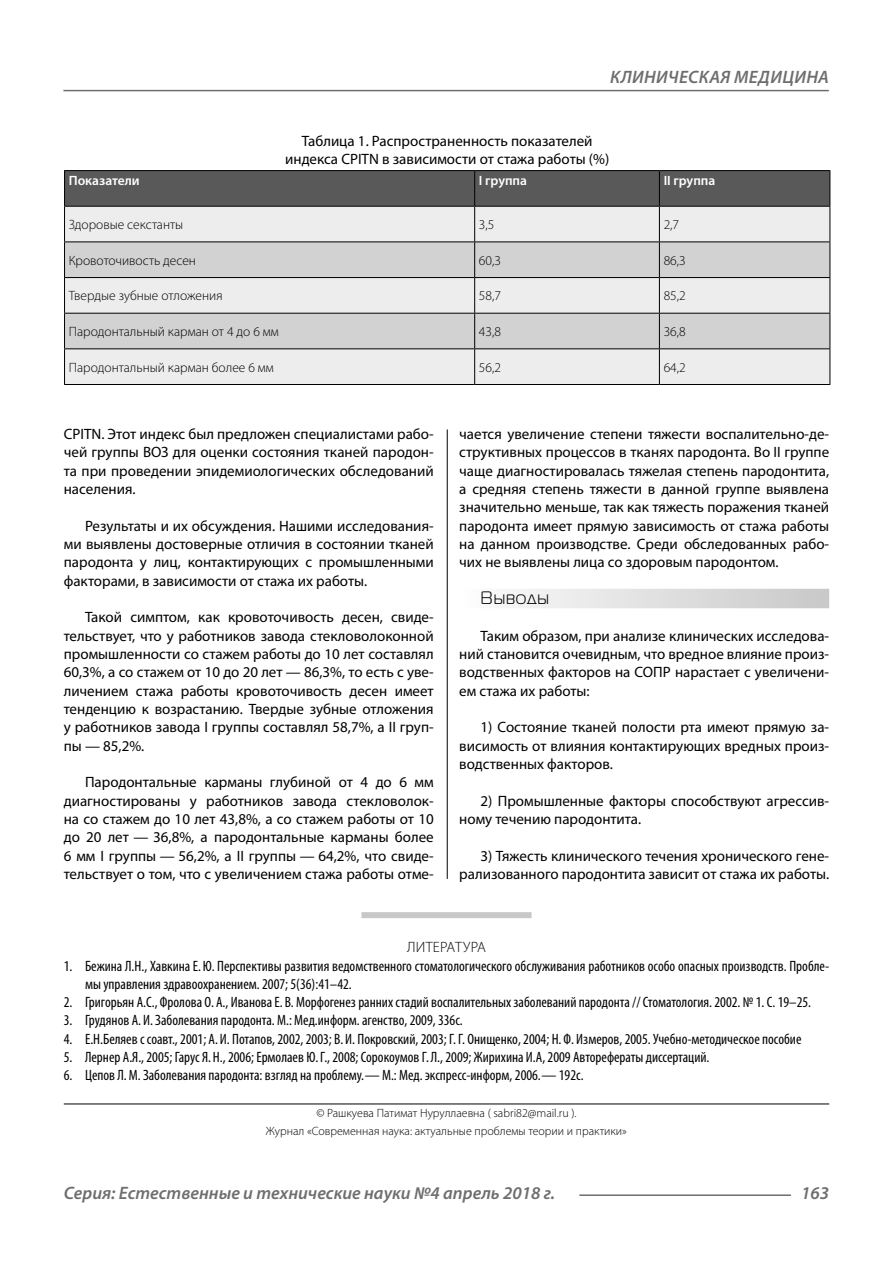
<style>
.page{position:relative;width:893px;height:1263px;background:#fff}
.page>*{position:absolute;margin:0;border:0;box-sizing:border-box;transform-origin:0 0}
.t1{font:italic 600 18px "Myriad Pro";color:#6e6e6e}
.t2{font:italic 600 18px "Myriad Pro";letter-spacing:.02em;color:#6e6e6e}
.Subheader{font:18px "Magistral C";letter-spacing:.05em;color:#000}
.Normal{font:15px/18.3px "Myriad Pro";color:#000;text-align:justify}
.t3{font:condensed 15px/18.3px "Myriad Pro";color:#000}
.podpis{font:15px/18.3px "Myriad Pro";color:#000;text-align:center}
.Literature{font:300 15px "Myriad Pro";letter-spacing:.02em;color:#000}
.Tab_content{font:300 13.5px "Myriad Pro";color:#000}
.Tab_header{font:600 13.5px "Myriad Pro";color:#fff}
.Copy{font:300 12px/18.3px "Myriad Pro";color:#000;text-align:center}
</style>
<div class="page">
<hr style="left:63px;top:90px;width:766px;height:1px;background:#6e6e6e">
<hr style="left:579px;top:1194px;width:212px;height:2px;background:#6e6e6e">
<div style="left:459px;top:589px;width:370px;height:19px;background:linear-gradient(to right,#fdfdfd,#c8c8c8)"></div>
<div style="left:361px;top:912px;width:170px;height:6px;background:#c8c8c8"></div>
<hr style="left:64px;top:1103px;width:765px;height:1px;background:#000">
<div style="left:65px;top:171px;width:765px;height:35px;background:#595959"></div>
<div style="left:65px;top:207px;width:765px;height:177px;background:#ededed"></div>
<svg style="left:65px;top:242px;width:765px;height:106px;background:#d9d9d9"></svg>
<hr style="left:474px;top:171px;width:1px;height:35px;background:#000">
<hr style="left:659px;top:171px;width:1px;height:35px;background:#000">
<hr style="left:64px;top:207px;width:1px;height:34px;background:#000">
<hr style="left:474px;top:207px;width:1px;height:34px;background:#000">
<hr style="left:659px;top:207px;width:1px;height:34px;background:#000">
<hr style="left:830px;top:207px;width:1px;height:34px;background:#000">
<hr style="left:64px;top:241px;width:411px;height:1px;background:#000">
<hr style="left:64px;top:242px;width:1px;height:35px;background:#000">
<hr style="left:475px;top:241px;width:184px;height:1px;background:#000">
<hr style="left:474px;top:242px;width:1px;height:35px;background:#000">
<hr style="left:659px;top:241px;width:171px;height:1px;background:#000">
<hr style="left:659px;top:242px;width:1px;height:35px;background:#000">
<hr style="left:830px;top:242px;width:1px;height:35px;background:#000">
<hr style="left:64px;top:277px;width:411px;height:1px;background:#000">
<hr style="left:64px;top:278px;width:1px;height:35px;background:#000">
<hr style="left:475px;top:277px;width:184px;height:1px;background:#000">
<hr style="left:474px;top:278px;width:1px;height:35px;background:#000">
<hr style="left:659px;top:277px;width:171px;height:1px;background:#000">
<hr style="left:659px;top:278px;width:1px;height:35px;background:#000">
<hr style="left:830px;top:278px;width:1px;height:35px;background:#000">
<hr style="left:64px;top:313px;width:411px;height:1px;background:#000">
<hr style="left:64px;top:314px;width:1px;height:34px;background:#000">
<hr style="left:475px;top:313px;width:184px;height:1px;background:#000">
<hr style="left:474px;top:314px;width:1px;height:34px;background:#000">
<hr style="left:659px;top:313px;width:171px;height:1px;background:#000">
<hr style="left:659px;top:314px;width:1px;height:34px;background:#000">
<hr style="left:830px;top:314px;width:1px;height:34px;background:#000">
<hr style="left:64px;top:348px;width:411px;height:1px;background:#000">
<hr style="left:64px;top:349px;width:1px;height:35px;background:#000">
<hr style="left:475px;top:348px;width:184px;height:1px;background:#000">
<hr style="left:474px;top:349px;width:1px;height:35px;background:#000">
<hr style="left:659px;top:348px;width:171px;height:1px;background:#000">
<hr style="left:659px;top:349px;width:1px;height:35px;background:#000">
<hr style="left:830px;top:349px;width:1px;height:35px;background:#000">
<hr style="left:64px;top:384px;width:411px;height:1px;background:#000">
<hr style="left:475px;top:384px;width:184px;height:1px;background:#000">
<hr style="left:659px;top:384px;width:171px;height:1px;background:#000">
<hr style="left:64px;top:170px;width:411px;height:1px;background:#000">
<hr style="left:64px;top:171px;width:1px;height:35px;background:#000">
<hr style="left:475px;top:170px;width:184px;height:1px;background:#000">
<hr style="left:659px;top:170px;width:171px;height:1px;background:#000">
<hr style="left:830px;top:171px;width:1px;height:35px;background:#000">
<hr style="left:64px;top:206px;width:411px;height:1px;background:#000">
<hr style="left:475px;top:206px;width:184px;height:1px;background:#000">
<hr style="left:659px;top:206px;width:171px;height:1px;background:#000">
<hr style="left:447px;top:429px;width:1px;height:450px;background:#000">
<p class="t2" style="left:610px;top:66px;width:220px">КЛИНИЧЕСКАЯ МЕДИЦИНА</p>
<p class="podpis" style="left:285px;top:131px;width:326px">Таблица 1. Распространенность показателей индекса CPITN в зависимости от стажа работы (%)</p>
<p class="Tab_header" style="left:69px;top:172px;width:73px">Показатели</p>
<p class="Tab_header" style="left:479px;top:172px;width:50px">I группа</p>
<p class="Tab_header" style="left:664px;top:172px;width:53px">II группа</p>
<p class="Tab_content" style="left:69px;top:216px;width:116px">Здоровые секстанты</p>
<p class="Tab_content" style="left:479px;top:216px;width:17px">3,5</p>
<p class="Tab_content" style="left:664px;top:216px;width:17px">2,7</p>
<p class="Tab_content" style="left:69px;top:252px;width:129px">Кровоточивость десен</p>
<p class="Tab_content" style="left:479px;top:252px;width:24px">60,3</p>
<p class="Tab_content" style="left:664px;top:252px;width:24px">86,3</p>
<p class="Tab_content" style="left:69px;top:288px;width:155px">Твердые зубные отложения</p>
<p class="Tab_content" style="left:479px;top:288px;width:24px">58,7</p>
<p class="Tab_content" style="left:664px;top:288px;width:24px">85,2</p>
<p class="Tab_content" style="left:69px;top:323px;width:212px">Пародонтальный карман от 4 до 6 мм</p>
<p class="Tab_content" style="left:479px;top:323px;width:24px">43,8</p>
<p class="Tab_content" style="left:664px;top:323px;width:24px">36,8</p>
<p class="Tab_content" style="left:69px;top:359px;width:207px">Пародонтальный карман более 6 мм</p>
<p class="Tab_content" style="left:479px;top:359px;width:24px">56,2</p>
<p class="Tab_content" style="left:664px;top:359px;width:24px">64,2</p>
<p class="Normal" style="left:64px;top:425px;width:371px">CPITN. Этот индекс был предложен специалистами рабо&shy;чей группы ВОЗ для оценки состояния тканей пародон&shy;та при проведении эпидемиологических обследований населения.</p>
<p class="Normal" style="left:64px;top:516px;width:371px;text-indent:21px">Результаты и их обсуждения. Нашими исследования&shy;ми выявлены достоверные отличия в состоянии тканей пародонта у лиц, контактирующих с промышленными факторами, в зависимости от стажа их работы.</p>
<p class="Normal" style="left:64px;top:608px;width:371px;text-indent:21px">Такой симптом, как кровоточивость десен, свиде&shy;тельствует, что у работников завода стекловолоконной промышленности со стажем работы до 10 лет составлял 60,3%, а со стажем от 10 до 20 лет — 86,3%, то есть с уве&shy;личением стажа работы кровоточивость десен имеет тенденцию к возрастанию. Твердые зубные отложения у работников завода I группы составлял 58,7%, а II груп&shy;пы — 85,2%.</p>
<p class="Normal" style="left:64px;top:773px;width:371px;text-indent:21px">Пародонтальные карманы глубиной от 4 до 6 мм диагностированы у работников завода стекловолок&shy;на со стажем до 10 лет 43,8%, а со стажем работы от 10 до 20 лет — 36,8%, а пародонтальные карманы более 6 мм I группы — 56,2%, а II группы — 64,2%, что свиде&shy;тельствует о том, что с увеличением стажа работы отме-</p>
<p class="Normal" style="left:459px;top:425px;width:371px">чается увеличение степени тяжести воспалительно-де&shy;структивных процессов в тканях пародонта. Во II группе чаще диагностировалась тяжелая степень пародонтита, а средняя степень тяжести в данной группе выявлена значительно меньше, так как тяжесть поражения тканей пародонта имеет прямую зависимость от стажа работы на данном производстве. Среди обследованных рабо&shy;чих не выявлены лица со здоровым пародонтом.</p>
<p class="Subheader" style="left:480px;top:588px;width:70px">Выводы</p>
<p class="Normal" style="left:459px;top:626px;width:371px;text-indent:21px">Таким образом, при анализе клинических исследова&shy;ний становится очевидным, что вредное влияние произ&shy;водственных факторов на СОПР нарастает с увеличени&shy;ем стажа их работы:</p>
<p class="Normal" style="left:459px;top:718px;width:371px;text-indent:21px">1) Состояние тканей полости рта имеют прямую за&shy;висимость от влияния контактирующих вредных произ&shy;водственных факторов.</p>
<p class="Normal" style="left:459px;top:791px;width:371px;text-indent:21px">2) Промышленные факторы способствуют агрессив&shy;ному течению пародонтита.</p>
<p class="Normal" style="left:459px;top:846px;width:371px;text-align:right">3) Тяжесть клинического течения хронического гене&shy;рализованного пародонтита зависит от стажа их работы.</p>
<p class="Literature" style="left:407px;top:938px;width:80px">ЛИТЕРАТУРА</p>
<p class="t3" style="left:85px;top:956px;width:746px;text-indent:-21px">1. Бежина Л.Н., Хавкина Е.Ю. Перспективы развития ведомственного стоматологического обслуживания работников особо опасных производств. Пробле&shy;мы управления здравоохранением. 2007; 5(36):41–42.</p>
<p class="t3" style="left:64px;top:993px;width:749px">2. Григорьян А.С., Фролова О. А., Иванова Е. В. Морфогенез ранних стадий воспалительных заболеваний пародонта // Стоматология. 2002. № 1. С. 19–25.</p>
<p class="t3" style="left:64px;top:1011px;width:401px">3. Грудянов А. И. Заболевания пародонта. М.: Мед.информ. агенство, 2009, 336с.</p>
<p class="t3" style="left:64px;top:1029px;width:739px">4. Е.Н.Беляев с соавт., 2001; А. И. Потапов, 2002, 2003; В. И. Покровский, 2003; Г.Г. Онищенко, 2004; Н.Ф. Измеров, 2005. Учебно-методическое пособие</p>
<p class="t3" style="left:64px;top:1048px;width:647px">5. Лернер А.Я., 2005; Гарус Я. Н., 2006; Ермолаев Ю.Г., 2008; Сорокоумов Г. Л., 2009; Жирихина И.А, 2009 Авторефераты диссертаций.</p>
<p class="t3" style="left:64px;top:1066px;width:521px">6. Цепов Л.М. Заболевания пародонта: взгляд на проблему.— М.: Мед. экспресс-информ, 2006.— 192с.</p>
<p class="Copy" style="left:266px;top:1104px;width:363px">© Рашкуева Патимат Нуруллаевна ( sabri82@mail.ru ).<br>Журнал «Современная наука: актуальные проблемы теории и практики»</p>
<p class="t1" style="left:64px;top:1182px;width:493px">Серия: Естественные и технические науки №4 апрель 2018 г.</p>
<p class="t1" style="left:801px;top:1182px;width:30px">163</p>
</div>
